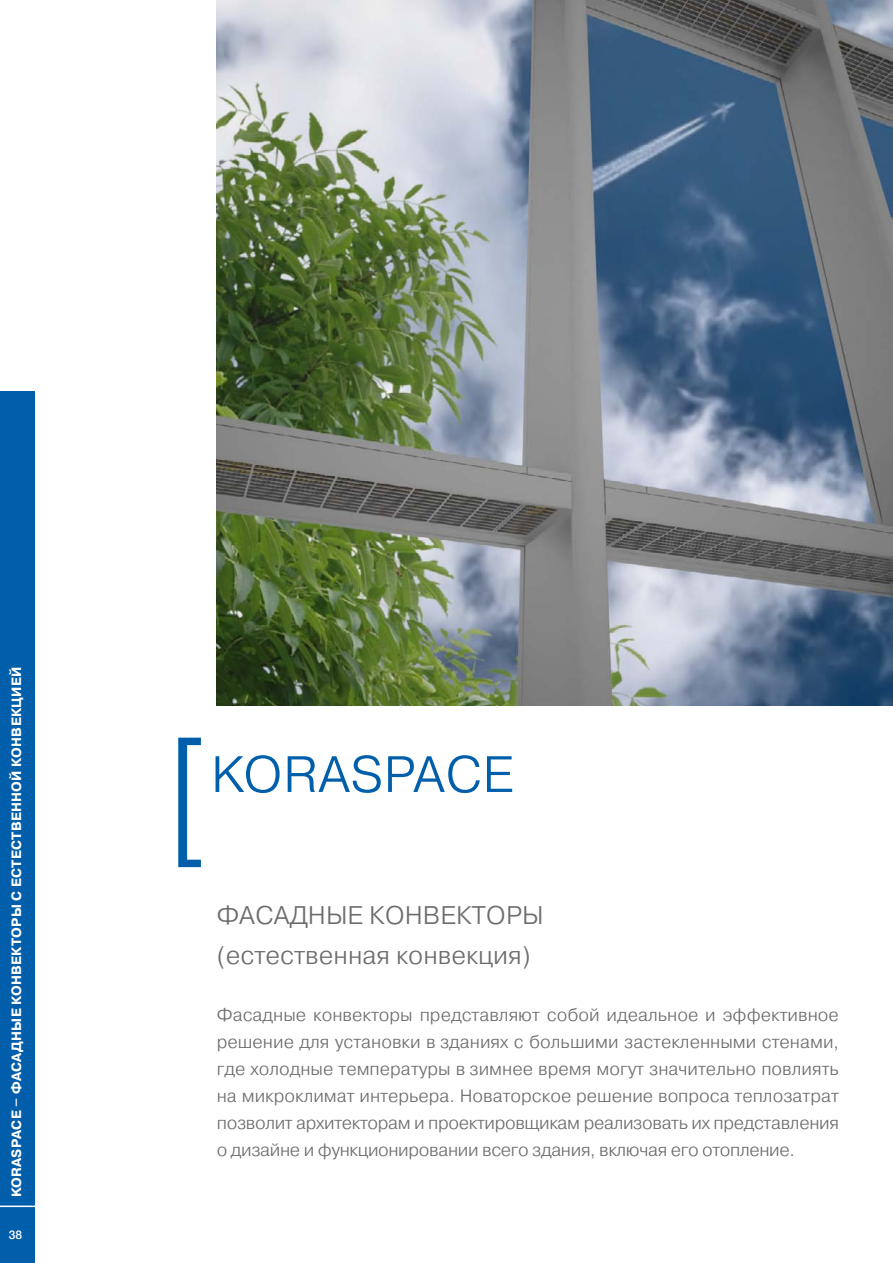
<style>
.page{position:relative;width:893px;height:1263px;background:#fff}
.page>*{position:absolute;margin:0;border:0;box-sizing:border-box;transform-origin:0 0}
.t1{font:51px "Pragmatica Light C";color:#005eaa}
.t2{font:25.5px/40.5px "Pragmatica Light C";color:#6c6c6c}
.t3{font:18px/27px "Pragmatica Light C";letter-spacing:-.02em;color:#6c6c6c;text-align:justify}
.t4{font:700 13.5px "Pragmatica";letter-spacing:.02em;color:#fff}
.t5{font:500 12px "Helvetica Neue CE";color:#fff}
</style>
<div class="page">
<svg style="left:178px;top:738px;width:23px;height:129px"></svg>
<img style="left:217px;top:0;width:676px;height:706px">
<div style="left:0;top:391px;width:34px;height:872px;background:#005eaa"></div>
<hr style="left:0;top:1205px;width:55px;height:2px;background:#fff">
<p class="t4" style="left:8px;top:1197px;width:532px;rotate:-90deg">KORASPACE – фасадные конвекторы с естественной конвекцией</p>
<p class="t5" style="left:9px;top:1228px;width:15px">38</p>
<h1 class="t1" style="left:211px;top:746px;width:304px">KORASPACE</h1>
<h2 class="t2" style="left:217px;top:895px;width:328px">фасадные конвекторы (естественная конвекция)</h2>
<p class="t3" style="left:217px;top:1001px;width:624px">Фасадные конвекторы представляют собой идеальное и эффективное решение для установки в зданиях с большими застекленными стенами, где холодные температуры в зимнее время могут значительно повлиять на микроклимат интерьера.Новаторское решение вопроса теплозатрат позволит архитекторам и проектировщикам реализовать их представления о дизайне и функционировании всего здания, включая его отопление.</p>
</div>
